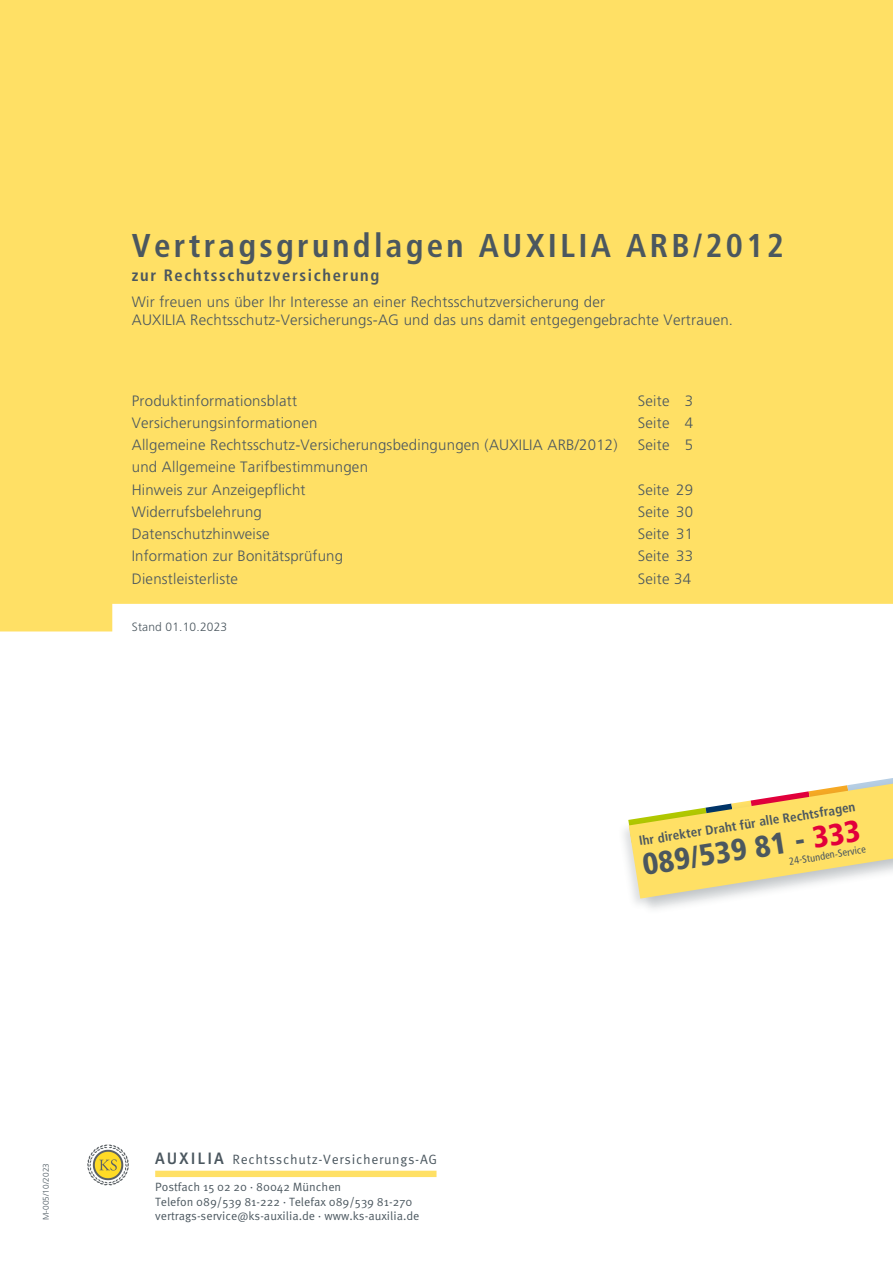
<style>
.page{position:relative;width:893px;height:1263px;background:#fff}
.page>*{position:absolute;margin:0;border:0;box-sizing:border-box;transform-origin:0 0}
.t1{font:700 condensed 33px "Frutiger LT Pro";letter-spacing:.1em;color:#4b575f}
.t2{font:900 condensed 30.3px "Frutiger LT Pro";color:#4b575f}
.t3{font:700 condensed 16.5px "Frutiger LT Pro";letter-spacing:.1em;color:#4b575f}
.t4{font:300 15px/18px "Frutiger LT Pro";letter-spacing:.015em;color:#4b575f}
.t5{font:13.5px "Meta OT";letter-spacing:.05em;color:#4b575f}
.t6{font:700 condensed 13.05px "Frutiger LT Pro";color:#4b575f}
.t7{font:12px/14.2px "Meta OT";color:#4b575f}
.t8{font:300 12px "Frutiger LT Pro";letter-spacing:.015em;color:#4b575f}
.t9{font:condensed 10.35px "Frutiger LT Pro";color:#4b575f}
.t10{font:300 8.25px "Frutiger LT Pro";letter-spacing:.015em;color:#4b575f}
.s1{color:#e2003b}
.s2{font-weight:500;font-size:16.5px}
</style>
<div class="page">
<div style="left:0;top:0;width:893px;height:631px;background:#ffe065"></div>
<div style="left:155px;top:1171px;width:281px;height:6px;background:#ffe065"></div>
<img style="left:87px;top:1144px;width:42px;height:42px">
<div style="left:617px;top:778px;width:276px;height:132px;background:#4b575f;opacity:.2"></div>
<svg style="left:628px;top:778px;width:265px;height:120px"></svg>
<p class="t1" style="left:132px;top:225px;width:654px">Vertragsgrundlagen AUXILIA ARB/2012</p>
<p class="t3" style="left:132px;top:265px;width:249px">zur Rechtsschutzversicherung</p>
<p class="t4" style="left:132px;top:293px;width:603px">Wir freuen uns über Ihr Interesse an einer Rechtsschutzversicherung der<br>AUXILIA Rechtsschutz-Versicherungs-AG und das uns damit entgegengebrachte Vertrauen.</p>
<p class="t4" style="left:132px;top:391px;width:167px">Produktinformationsblatt</p>
<p class="t4" style="left:638px;top:391px;width:57px">Seite 3</p>
<p class="t4" style="left:132px;top:414px;width:187px">Versicherungsinformationen</p>
<p class="t4" style="left:638px;top:414px;width:57px">Seite 4</p>
<p class="t4" style="left:132px;top:436px;width:487px">Allgemeine Rechtsschutz-Versicherungsbedingungen (AUXILIA ARB/2012)</p>
<p class="t4" style="left:638px;top:436px;width:57px">Seite 5</p>
<p class="t4" style="left:132px;top:458px;width:238px">und Allgemeine Tarifbestimmungen</p>
<p class="t4" style="left:132px;top:480px;width:175px">Hinweis zur Anzeigepflicht</p>
<p class="t4" style="left:638px;top:480px;width:57px">Seite 29</p>
<p class="t4" style="left:132px;top:503px;width:132px">Widerrufsbelehrung</p>
<p class="t4" style="left:638px;top:503px;width:57px">Seite 30</p>
<p class="t4" style="left:132px;top:525px;width:139px">Datenschutzhinweise</p>
<p class="t4" style="left:638px;top:525px;width:57px">Seite 31</p>
<p class="t4" style="left:132px;top:547px;width:213px">Information zur Bonitätsprüfung</p>
<p class="t4" style="left:638px;top:547px;width:57px">Seite 33</p>
<p class="t4" style="left:132px;top:569px;width:108px">Dienstleisterliste</p>
<p class="t4" style="left:638px;top:569px;width:55px">Seite 34</p>
<p class="t8" style="left:132px;top:620px;width:97px">Stand 01.10.2023</p>
<p class="t6" style="left:638px;top:833px;width:220px;rotate:-9deg">Ihr direkter Draht für alle Rechtsfragen</p>
<p class="t2" style="left:640px;top:847px;width:222px;rotate:-9deg">089/539 81 - <span class="s1">333</span></p>
<p class="t9" style="left:788px;top:855px;width:79px;rotate:-9deg">24-Stunden-Service</p>
<p class="t10" style="left:41px;top:1220px;width:59px;rotate:-90deg">M-005/10/2023</p>
<p class="t5" style="left:155px;top:1151px;width:283px"><span class="s2">AUXILIA</span> Rechtsschutz-Versicherungs-AG</p>
<p class="t7" style="left:155px;top:1180px;width:266px">Postfach 15 02 20 · 80042 München<br>Telefon 089/539 81-222 · Telefax 089/539 81-270 vertrags-service@ks-auxilia.de · www.ks-auxilia.de</p>
</div>
